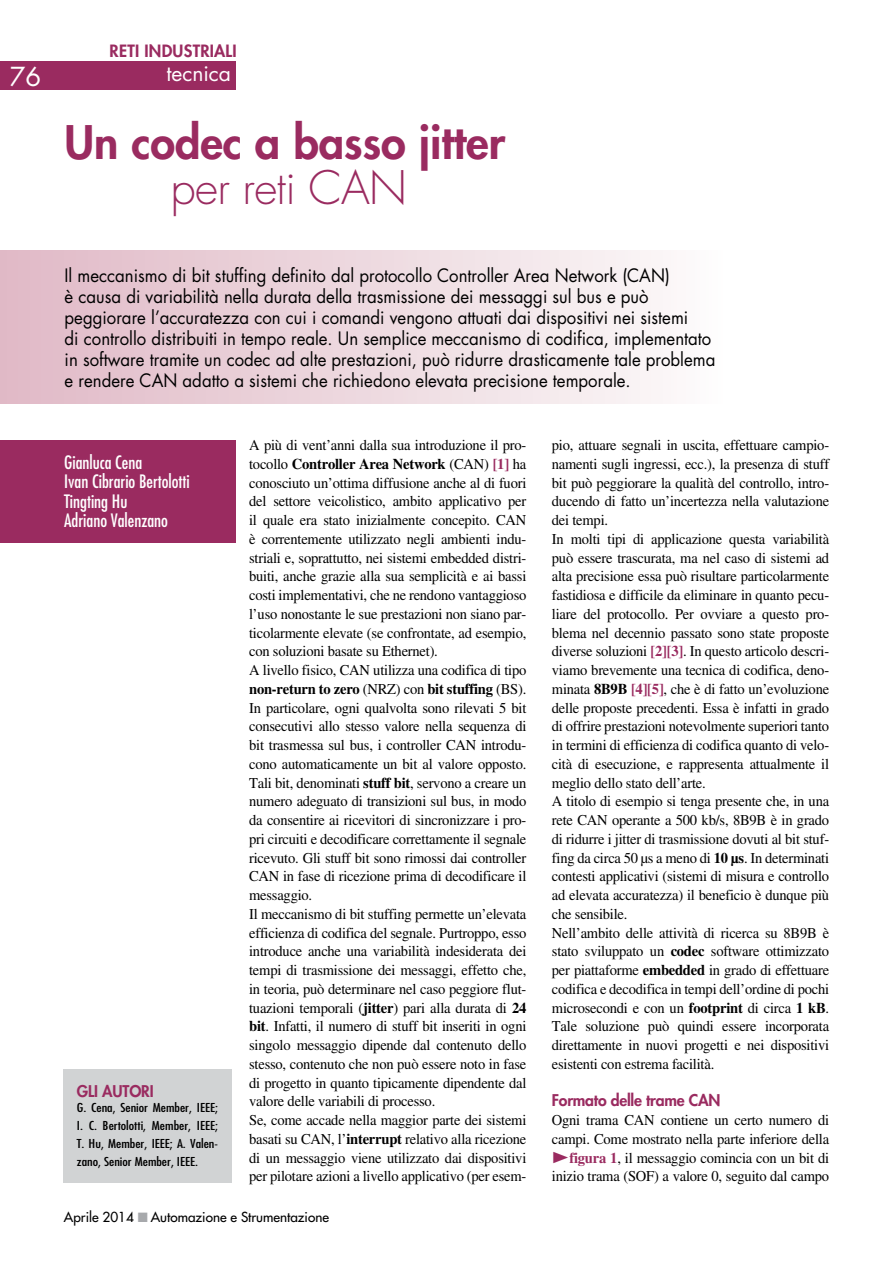
<style>
.page{position:relative;width:893px;height:1263px;background:#fff}
.page>*{position:absolute;margin:0;border:0;box-sizing:border-box;transform-origin:0 0}
.t1{font:800 45px "Futura LT";color:#9a2b60}
.t2{font:300 45px "Futura LT";letter-spacing:-.015em;color:#9a2b60}
.t3{font:25.5px "Futura LT";color:#fff}
.t4{font:21px "Futura LT";color:#fff}
.t5{font:18px/21px "Futura LT";color:#000;scale:.93 1}
.t6{font:condensed 18px/19.5px "Futura LT";color:#fff}
.t7{font:800 16.5px "Futura LT";letter-spacing:.015em;color:#9a2b60}
.t8{font:800 15.75px "Futura LT";letter-spacing:-.015em;color:#9a2b60}
.t9{font:15px/18.8px "Times LT";letter-spacing:-.015em;color:#000}
.t10{font:13.5px "Futura LT";color:#000}
.t11{font:condensed 12px/18px "Futura LT";color:#000;text-align:justify;scale:1.2 1}
.s1{font-weight:700}
.s2{font-weight:700;color:#9a2b60}
.s3{font-family:"Lucida Grande";font-size:13.5px;color:#9a2b60}
.s4{color:#a7a9ac}
</style>
<div class="page">
<div style="left:0;top:62px;width:236px;height:28px;background:#9a2b60"></div>
<div style="left:0;top:251px;width:723px;height:153px;background:linear-gradient(to right,#e0b8c5,#fcfbfb)"></div>
<div style="left:0;top:440px;width:236px;height:102px;background:#9a2b60"></div>
<div style="left:64px;top:1069px;width:168px;height:113px;background:#d1d3d4"></div>
<h2 class="t3" style="left:10px;top:60px;width:33px">76</h2>
<p class="t7" style="left:110px;top:40px;width:129px">reti industriali</p>
<h3 class="t4" style="left:166px;top:60px;width:66px">tecnica</h3>
<h1 class="t1" style="left:64px;top:113px;width:443px">Un codec a basso jitter</h1>
<h1 class="t2" style="left:171px;top:160px;width:238px">per reti CAN</h1>
<p class="t5" style="left:65px;top:265px;width:701px">Il meccanismo di bit stuffing definito dal protocollo Controller Area Network (CAN)<br>è causa di variabilità nella durata della trasmissione dei messaggi sul bus e può peggiorare l’accuratezza con cui i comandi vengono attuati dai dispositivi nei sistemi<br>di controllo distribuiti in tempo reale. Un semplice meccanismo di codifica, implementato in software tramite un codec ad alte prestazioni, può ridurre drasticamente tale problema e rendere CAN adatto a sistemi che richiedono elevata precisione temporale.</p>
<p class="t6" style="left:64px;top:452px;width:127px">Gianluca Cena<br>Ivan Cibrario Bertolotti<br>Tingting Hu<br>Adriano Valenzano</p>
<p class="t8" style="left:77px;top:1081px;width:71px">GLI AUTORI</p>
<p class="t11" style="left:77px;top:1099px;width:119px">G. Cena, Senior Member, IEEE; I. C. Bertolotti, Member, IEEE; T. Hu, Member, IEEE; A. Valen&shy;zano, Senior Member, IEEE.</p>
<p class="t9" style="left:249px;top:435px;width:279px">A più di vent’anni dalla sua introduzione il pro&shy;tocollo <span class="s1">Controller Area Network</span> (CAN) <span class="s2">[1]</span> ha conosciuto un’ottima diffusione anche al di fuori del settore veicolistico, ambito applicativo per il quale era stato inizialmente concepito. CAN è correntemente utilizzato negli ambienti indu&shy;striali e, soprattutto, nei sistemi embedded distri&shy;buiti, anche grazie alla sua semplicità e ai bassi costi implementativi, che ne rendono vantaggioso l’uso nonostante le sue prestazioni non siano par&shy;ticolarmente elevate (se confrontate, ad esempio, con soluzioni basate su Ethernet).<br>A livello fisico, CAN utilizza una codifica di tipo <span class="s1">non-return to zero</span> (NRZ) con <span class="s1">bit stuffing</span> (BS).<br>In particolare, ogni qualvolta sono rilevati 5 bit consecutivi allo stesso valore nella sequenza di bit trasmessa sul bus, i controller CAN introdu&shy;cono automaticamente un bit al valore opposto.<br>Tali bit, denominati <span class="s1">stuff bit</span>, servono a creare un numero adeguato di transizioni sul bus, in modo da consentire ai ricevitori di sincronizzare i pro&shy;pri circuiti e decodificare correttamente il segnale ricevuto. Gli stuff bit sono rimossi dai controller CAN in fase di ricezione prima di decodificare il messaggio.<br>Il meccanismo di bit stuffing permette un’elevata efficienza di codifica del segnale. Purtroppo, esso introduce anche una variabilità indesiderata dei tempi di trasmissione dei messaggi, effetto che, in teoria, può determinare nel caso peggiore flut&shy;tuazioni temporali (<span class="s1">jitter</span>) pari alla durata di <span class="s1">24 bit</span>. Infatti, il numero di stuff bit inseriti in ogni singolo messaggio dipende dal contenuto dello stesso, contenuto che non può essere noto in fase di progetto in quanto tipicamente dipendente dal valore delle variabili di processo.<br>Se, come accade nella maggior parte dei sistemi basati su CAN, l’<span class="s1">interrupt</span> relativo alla ricezione di un messaggio viene utilizzato dai dispositivi per pilotare azioni a livello applicativo (per esem-</p>
<p class="t9" style="left:552px;top:435px;width:279px">pio, attuare segnali in uscita, effettuare campio&shy;namenti sugli ingressi, ecc.), la presenza di stuff bit può peggiorare la qualità del controllo, intro&shy;ducendo di fatto un’incertezza nella valutazione dei tempi.<br>In molti tipi di applicazione questa variabilità può essere trascurata, ma nel caso di sistemi ad alta precisione essa può risultare particolarmente fastidiosa e difficile da eliminare in quanto pecu&shy;liare del protocollo. Per ovviare a questo pro&shy;blema nel decennio passato sono state proposte diverse soluzioni <span class="s2">[2][3]</span>. In questo articolo descri&shy;viamo brevemente una tecnica di codifica, deno&shy;minata <span class="s1">8B9B</span> <span class="s2">[4][5]</span>, che è di fatto un’evoluzione delle proposte precedenti. Essa è infatti in grado di offrire prestazioni notevolmente superiori tanto in termini di efficienza di codifica quanto di velo&shy;cità di esecuzione, e rappresenta attualmente il meglio dello stato dell’arte.<br>A titolo di esempio si tenga presente che, in una rete CAN operante a 500 kb/s, 8B9B è in grado di ridurre i jitter di trasmissione dovuti al bit stuf&shy;fing da circa 50 µs a meno di <span class="s1">10 µs</span>. In determinati contesti applicativi (sistemi di misura e controllo ad elevata accuratezza) il beneficio è dunque più che sensibile.<br>Nell’ambito delle attività di ricerca su 8B9B è stato sviluppato un <span class="s1">codec</span> software ottimizzato per piattaforme <span class="s1">embedded</span> in grado di effettuare codifica e decodifica in tempi dell’ordine di pochi microsecondi e con un <span class="s1">footprint</span> di circa <span class="s1">1 kB</span>.<br>Tale soluzione può quindi essere incorporata direttamente in nuovi progetti e nei dispositivi esistenti con estrema facilità.</p>
<p class="t8" style="left:552px;top:1090px;width:158px">Formato delle trame CAN</p>
<p class="t9" style="left:552px;top:1110px;width:279px;text-align:justify">Ogni trama CAN contiene un certo numero di campi. Come mostrato nella parte inferiore della <span class="s3">►</span><span class="s2">figura 1</span>, il messaggio comincia con un bit di inizio trama (SOF) a valore 0, seguito dal campo</p>
<p class="t10" style="left:64px;top:1208px;width:267px">Aprile 2014 <span class="s4">■</span> Automazione e Strumentazione</p>
</div>
